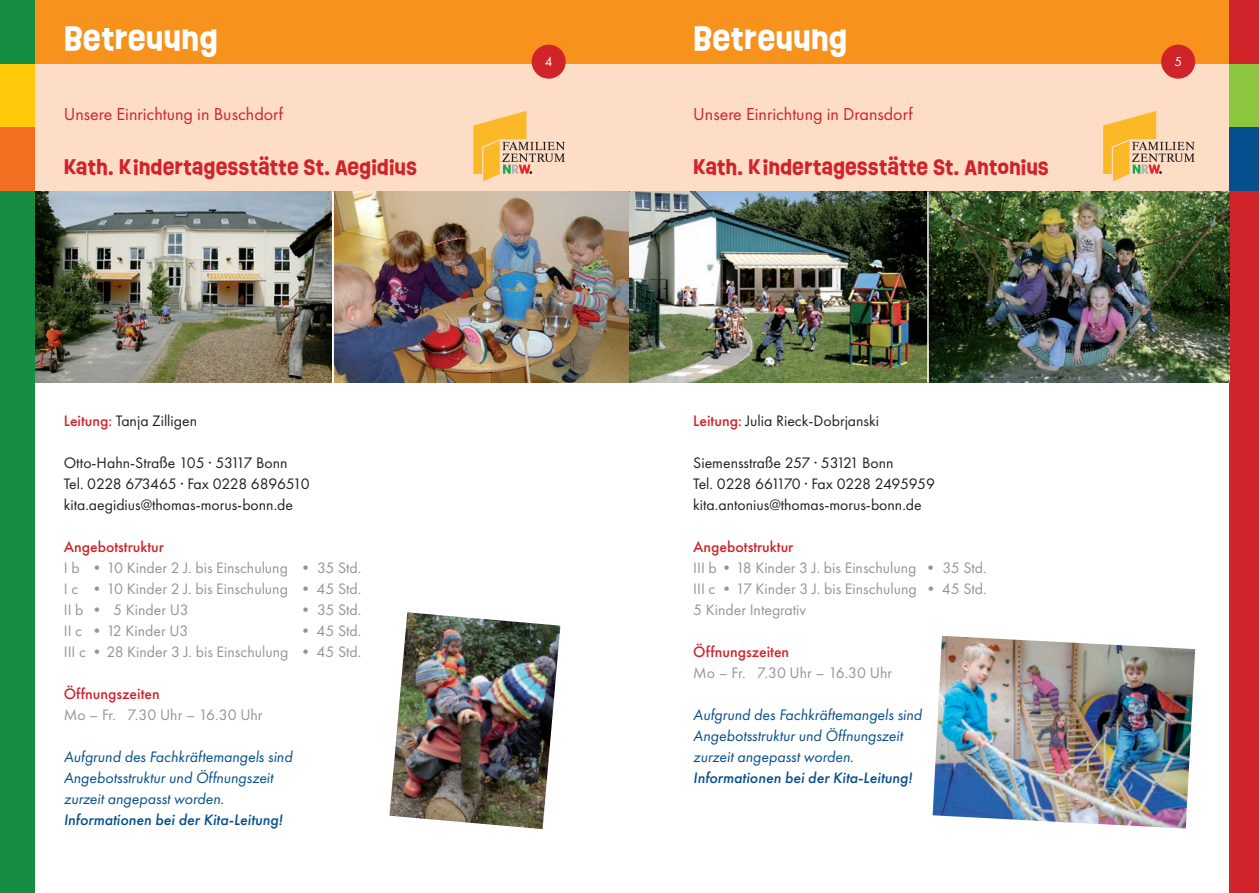
<style>
.page{position:relative;width:1259px;height:893px;background:#fff}
.page>*{position:absolute;margin:0;border:0;box-sizing:border-box;transform-origin:0 0}
.t1{font:700 30px "Ruddy";color:#fff}
.t2{font:700 19.5px "Ruddy";color:#d1232a}
.t3{font:18px "Futura PT";color:#d1232a}
.t4{font:15.75px/21px "Futura PT";color:#939598;text-align:justify}
.t5{font:15.75px/21px "Futura PT";color:#231f20}
.t6{font:italic 15.75px/21px "Futura PT";color:#064f8e}
.t7{font:italic 500 15.75px "Futura PT";color:#064f8e}
.t8{font:500 15.75px "Futura PT";color:#d1232a}
.t9{font:13.5px "Futura PT";color:#fff}
.s1{font-weight:500;color:#d1232a}
.s2{color:#fff}
</style>
<div class="page">
<div style="left:6px;top:64px;width:623px;height:127px;background:#fdddc6"></div>
<div style="left:629px;top:64px;width:623px;height:127px;background:#fdddc6"></div>
<svg style="left:473px;top:111px;width:92px;height:70px"></svg>
<div style="left:6px;top:0;width:623px;height:64px;background:#f7931d"></div>
<div style="left:629px;top:0;width:623px;height:64px;background:#f7931d"></div>
<div style="left:531px;top:45px;width:35px;height:34px;background:#d1232a;border-radius:50%"></div>
<div style="left:1161px;top:45px;width:34px;height:34px;background:#d1232a;border-radius:50%"></div>
<div style="left:1229px;top:0;width:30px;height:64px;background:#d1232a"></div>
<div style="left:1229px;top:64px;width:30px;height:64px;background:#8bc63e"></div>
<div style="left:1229px;top:128px;width:30px;height:63px;background:#064f8e"></div>
<img style="left:34px;top:191px;width:1195px;height:192px">
<hr style="left:332px;top:191px;width:2px;height:192px;background:#fff">
<img style="left:389px;top:612px;width:171px;height:217px">
<div style="left:0;top:191px;width:34px;height:702px;background:#158e44"></div>
<div style="left:0;top:0;width:34px;height:64px;background:#158e44"></div>
<div style="left:0;top:64px;width:34px;height:64px;background:#feca0a"></div>
<div style="left:0;top:128px;width:34px;height:63px;background:#f36e21"></div>
<div style="left:1229px;top:191px;width:30px;height:702px;background:#d1232a"></div>
<hr style="left:923px;top:191px;width:1px;height:192px;background:#fff">
<img style="left:932px;top:636px;width:263px;height:192px">
<hr style="left:927px;top:191px;width:1px;height:192px;background:#fff">
<svg style="left:1103px;top:111px;width:91px;height:70px"></svg>
<h1 class="t1" style="left:64px;top:16px;width:156px">BETREUUNG</h1>
<h1 class="t1" style="left:693px;top:16px;width:156px">BETREUUNG</h1>
<p class="t9" style="left:545px;top:53px;width:9px">4</p>
<p class="t9" style="left:1174px;top:53px;width:9px">5</p>
<p class="t3" style="left:64px;top:103px;width:221px">Unsere Einrichtung in Buschdorf</p>
<p class="t2" style="left:64px;top:153px;width:355px">KATH. KINDERTAGESSTÄTTE ST. AEGIDIUS</p>
<p class="t5" style="left:64px;top:410px;width:135px"><span class="s1">Leitung:</span> Tanja Zilligen</p>
<p class="t5" style="left:64px;top:452px;width:247px">Otto-Hahn-Straße 105 · 53117 Bonn<br>Tel. 0228 673465 · Fax 0228 6896510 kita.aegidius@thomas-morus-bonn.de</p>
<p class="t8" style="left:64px;top:537px;width:102px">Angebotstruktur</p>
<p class="t4" style="left:64px;top:557px;width:299px">I b •10 Kinder 2 J. bis Einschulung • 35 Std.<br>I c •10 Kinder 2 J. bis Einschulung • 45 Std.<br>II b •<span class="s2">1</span>5 Kinder U3</p>
<p class="t4" style="left:298px;top:599px;width:65px">• 35 Std.</p>
<p class="t4" style="left:64px;top:620px;width:299px;text-align:right">• 45 Std.<br>III c •28 Kinder 3 J. bis Einschulung • 45 Std.</p>
<p class="t8" style="left:64px;top:684px;width:97px">Öffnungszeiten</p>
<p class="t4" style="left:64px;top:704px;width:200px">Mo – Fr. 7.30 Uhr – 16.30 Uhr</p>
<p class="t6" style="left:64px;top:746px;width:230px">Aufgrund des Fachkräftemangels sind<br>Angebotsstruktur und Öffnungszeit zurzeit angepasst worden.</p>
<p class="t7" style="left:64px;top:810px;width:220px">Informationen bei der Kita-Leitung!</p>
<p class="t4" style="left:64px;top:620px;width:126px">II c •12 Kinder U3</p>
<p class="t3" style="left:693px;top:103px;width:221px">Unsere Einrichtung in Dransdorf</p>
<p class="t2" style="left:693px;top:153px;width:357px">KATH. KINDERTAGESSTÄTTE ST. ANTONIUS</p>
<p class="t5" style="left:693px;top:410px;width:187px"><span class="s1">Leitung:</span> Julia Rieck-Dobrjanski</p>
<p class="t5" style="left:693px;top:452px;width:243px">Siemensstraße 257 · 53121 Bonn<br>Tel. 0228 661170 · Fax 0228 2495959 kita.antonius@thomas-morus-bonn.de</p>
<p class="t8" style="left:693px;top:537px;width:102px">Angebotstruktur</p>
<p class="t4" style="left:693px;top:557px;width:295px">III b •18 Kinder 3 J. bis Einschulung • 35 Std.<br>III c •17 Kinder 3 J. bis Einschulung • 45 Std.<br>5 Kinder Integrativ</p>
<p class="t8" style="left:693px;top:642px;width:97px">Öffnungszeiten</p>
<p class="t4" style="left:693px;top:662px;width:200px">Mo – Fr. 7.30 Uhr – 16.30 Uhr</p>
<p class="t6" style="left:693px;top:704px;width:230px">Aufgrund des Fachkräftemangels sind<br>Angebotsstruktur und Öffnungszeit zurzeit angepasst worden.</p>
<p class="t7" style="left:693px;top:768px;width:220px">Informationen bei der Kita-Leitung!</p>
</div>
